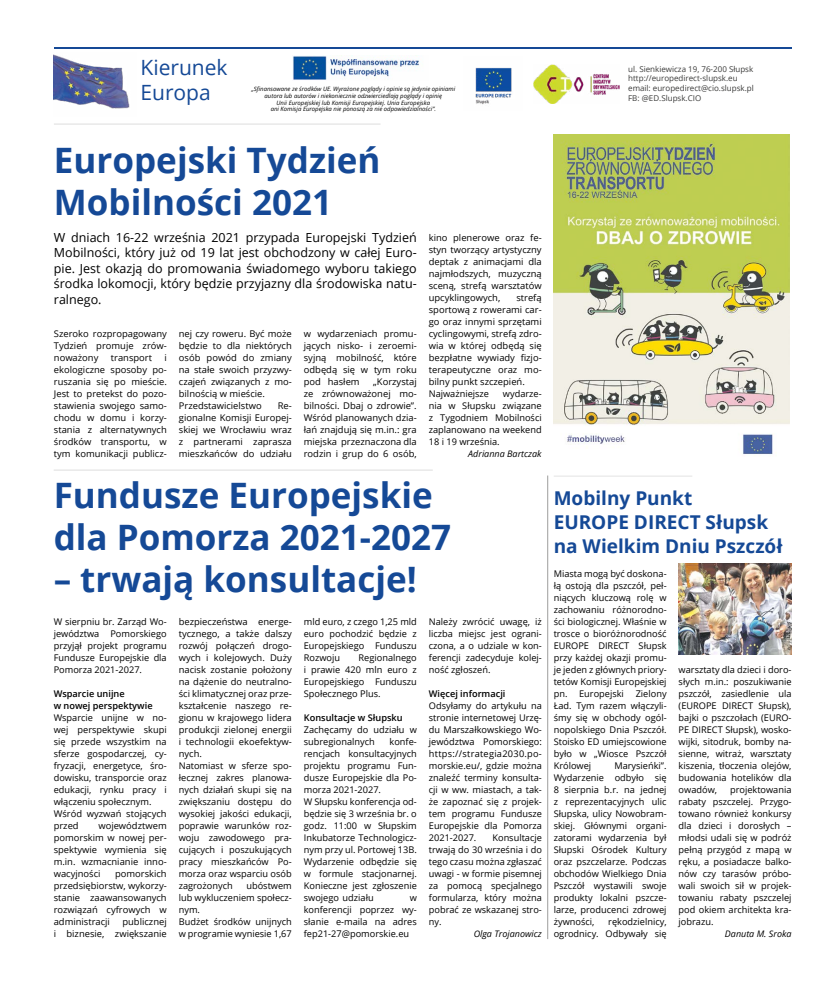
<style>
.page{position:relative;width:820px;height:993px;background:#fff}
.page>*{position:absolute;margin:0;border:0;box-sizing:border-box;transform-origin:0 0}
.t1{font:700 35px/42px "Open Sans";color:#154996}
.t2{font:21px/25.2px "Open Sans";color:#154996}
.t3{font:700 19px/24px "Open Sans";color:#154996}
.t4{font:12.5px/15.5px "Open Sans";color:#000;text-align:justify}
.t5{font:9.2px/12px "Open Sans";color:#000;text-align:justify}
.t6{font:600 9.2px/12px "Open Sans";color:#000}
.t7{font:italic 9px "Open Sans";color:#000}
.t8{font:8px/9.6px "Open Sans";color:#3c3c3b}
.t9{font:italic 6px/6.8px "Open Sans";color:#000;text-align:center}
</style>
<div class="page">
<hr style="left:54px;top:123px;width:326px;height:2px;background:#e3e3e3">
<hr style="left:54px;top:469px;width:378px;height:1px;background:#e3e3e3">
<img style="left:553px;top:135px;width:236px;height:320px">
<hr style="left:547px;top:475px;width:1px;height:463px;background:#9d9d9c">
<hr style="left:553px;top:475px;width:139px;height:1px;background:#e3e3e3">
<img style="left:678px;top:563px;width:113px;height:91px">
<hr style="left:54px;top:48px;width:737px;height:1px;background:#154996">
<img style="left:475px;top:67px;width:37px;height:38px">
<img style="left:533px;top:64px;width:86px;height:39px">
<img style="left:54px;top:54px;width:76px;height:55px">
<img style="left:292px;top:56px;width:127px;height:24px">
<h2 class="t2" style="left:140px;top:54px;width:89px">Kierunek<br>Europa</h2>
<p class="t8" style="left:628px;top:64px;width:127px">ul. Sienkiewicza 19, 76-200 Słupsk http://europedirect-slupsk.eu email: europedirect@cio.slupsk.pl<br>FB: @ED.Slupsk.CIO</p>
<p class="t9" style="left:251px;top:85px;width:205px">„Sfinansowane ze środków UE. Wyrażone poglądy i opinie są jedynie opiniami autora lub autorów i niekoniecznie odzwierciedlają poglądy i opinię<br>Unii Europejskiej lub Komisji Europejskiej. Unia Europejska<br>ani Komisja Europejska nie ponoszą za nie odpowiedzialności”.</p>
<h1 class="t1" style="left:54px;top:138px;width:328px">Europejski Tydzień<br>Mobilności 2021</h1>
<p class="t4" style="left:54px;top:229px;width:364px">W dniach 16-22 września 2021 przypada Europejski Tydzień Mobilności, który już od 19 lat jest obchodzony w całej Euro&shy;pie. Jest okazją do promowania świadomego wyboru takiego środka lokomocji, który będzie przyjazny dla środowiska natu&shy;ralnego.</p>
<p class="t5" style="left:54px;top:327px;width:114px">Szeroko rozpropagowany Tydzień promuje zrów&shy;noważony</p>
<p class="t5" style="left:428px;top:231px;width:114px">kino plenerowe oraz fe&shy;styn tworzący artystyczny deptak z animacjami dla najmłodszych, muzyczną sceną, strefą warsztatów upcyklingowych,</p>
<p class="t5" style="left:428px;top:291px;width:114px;text-align:left;text-indent:88px">strefą sportową z rowerami car&shy;go oraz innymi sprzętami cyclingowymi, strefą zdro&shy;wia w której odbędą się bezpłatne wywiady fizjo&shy;terapeutyczne oraz mo&shy;bilny punkt szczepień.<br>Najważniejsze</p>
<p class="t5" style="left:179px;top:327px;width:114px;text-align:left">nej czy roweru. Być może będzie to dla niektórych osób powód do zmiany na stałe swoich przyzwy&shy;czajeń związanych z mo&shy;bilnością w mieście.<br>Przedstawicielstwo</p>
<p class="t5" style="left:304px;top:327px;width:114px">w wydarzeniach promu&shy;jących nisko- i zeroemi&shy;syjną mobilność, które odbędą się w tym roku pod hasłem</p>
<p class="t5" style="left:54px;top:351px;width:114px;text-indent:110px">i ekologiczne sposoby po&shy;ruszania się po mieście.<br>Jest to pretekst do pozo&shy;stawienia swojego samo&shy;chodu w domu i korzy&shy;stania z alternatywnych środków transportu, w tym komunikacji publicz-</p>
<p class="t5" style="left:111px;top:351px;width:43px">transport</p>
<p class="t5" style="left:304px;top:375px;width:114px;text-indent:69px">„Korzystaj ze zrównoważonej mo&shy;bilności. Dbaj o zdrowie”.<br>Wśród planowanych dzia&shy;łań znajdują się m.in.: gra miejska przeznaczona dla rodzin i grup do 6 osób,</p>
<p class="t5" style="left:428px;top:387px;width:114px;text-indent:74px">wydarze&shy;nia w Słupsku związane z Tygodniem Mobilności zaplanowano na weekend 18 i 19 września.</p>
<p class="t7" style="left:468px;top:447px;width:75px">Adrianna Bartczak</p>
<h1 class="t1" style="left:54px;top:473px;width:399px">Fundusze Europejskie dla Pomorza 2021-2027</h1>
<h1 class="t1" style="left:54px;top:557px;width:364px">– trwają konsultacje!</h1>
<p class="t5" style="left:54px;top:615px;width:114px">W sierpniu br. Zarząd Wo&shy;jewództwa Pomorskiego przyjął projekt programu Fundusze Europejskie dla Pomorza 2021-2027.</p>
<p class="t6" style="left:54px;top:687px;width:100px">Wsparcie unijne<br>w nowej perspektywie</p>
<p class="t5" style="left:54px;top:711px;width:114px;text-align:left">Wsparcie unijne w no&shy;wej perspektywie skupi się przede wszystkim na sferze gospodarczej, cy&shy;fryzacji, energetyce, śro&shy;dowisku, transporcie oraz edukacji, rynku pracy i włączeniu społecznym.<br>Wśród wyzwań stojących przed</p>
<p class="t5" style="left:179px;top:399px;width:114px;text-indent:99px">Re&shy;gionalne Komisji Europej&shy;skiej we Wrocławiu wraz z partnerami zaprasza mieszkańców do udziału</p>
<p class="t5" style="left:179px;top:615px;width:114px;text-align:left">bezpieczeństwa energe&shy;tycznego, a także dalszy rozwój połączeń drogo&shy;wych i kolejowych. Duży nacisk zostanie położony na dążenie do neutralno&shy;ści klimatycznej oraz prze&shy;kształcenie naszego re&shy;gionu w krajowego lidera produkcji zielonej energii i technologii ekoefektyw&shy;nych.<br>Natomiast w sferze spo&shy;łecznej zakres planowa&shy;nych działań skupi się na zwiększaniu dostępu do wysokiej jakości edukacji, poprawie warunków roz&shy;woju zawodowego pra&shy;cujących i poszukujących pracy mieszkańców Po&shy;morza oraz wsparciu osób zagrożonych</p>
<p class="t5" style="left:428px;top:615px;width:114px">Należy zwrócić uwagę, iż liczba miejsc jest ograni&shy;czona, a o udziale w kon&shy;ferencji zadecyduje kolej&shy;ność zgłoszeń.</p>
<p class="t6" style="left:428px;top:687px;width:78px">Więcej informacji</p>
<p class="t5" style="left:428px;top:699px;width:114px">Odsyłamy do artykułu na stronie internetowej Urzę&shy;du Marszałkowskiego Wo&shy;jewództwa Pomorskiego: https://strategia2030.po&shy;morskie.eu/, gdzie można znaleźć terminy konsulta&shy;cji w ww. miastach, a tak&shy;że zapoznać się z projek&shy;tem programu Fundusze Europejskie dla Pomorza 2021-2027.</p>
<p class="t5" style="left:304px;top:615px;width:114px">mld euro, z czego 1,25 mld euro pochodzić będzie z Europejskiego Funduszu Rozwoju</p>
<p class="t5" style="left:304px;top:651px;width:114px;text-indent:55px">Regionalnego i prawie 420 mln euro z Europejskiego Funduszu Społecznego Plus.</p>
<p class="t6" style="left:304px;top:711px;width:100px">Konsultacje w Słupsku</p>
<p class="t5" style="left:304px;top:723px;width:114px">Zachęcamy do udziału w subregionalnych</p>
<p class="t5" style="left:304px;top:735px;width:114px;text-align:left;text-indent:86px">konfe&shy;rencjach konsultacyjnych projektu programu Fun&shy;dusze Europejskie dla Po&shy;morza 2021-2027.<br>W Słupsku konferencja od&shy;będzie się 3 września br. o godz. 11:00 w Słupskim<br>Inkubatorze Technologicz&shy;nym przy ul. Portowej 13B.<br>Wydarzenie odbędzie się w formule stacjonarnej.<br>Konieczne jest zgłoszenie swojego udziału</p>
<p class="t5" style="left:54px;top:819px;width:114px;text-indent:45px">województwem pomorskim w nowej per&shy;spektywie wymienia się m.in. wzmacnianie inno&shy;wacyjności</p>
<p class="t5" style="left:428px;top:831px;width:114px;text-indent:64px">Konsultacje trwają do 30 września i do tego czasu można zgłaszać uwagi - w formie pisemnej za pomocą specjalnego formularza, który można pobrać ze wskazanej stro&shy;ny.</p>
<p class="t7" style="left:473px;top:927px;width:70px">Olga Trojanowicz</p>
<p class="t5" style="left:54px;top:867px;width:114px;text-indent:61px">pomorskich przedsiębiorstw, wykorzy&shy;stanie zaawansowanych rozwiązań cyfrowych w administracji</p>
<p class="t5" style="left:179px;top:879px;width:114px;text-align:left;text-indent:68px">ubóstwem lub wykluczeniem społecz&shy;nym.<br>Budżet środków unijnych w programie wyniesie 1,67</p>
<p class="t5" style="left:304px;top:891px;width:114px;text-indent:106px">w konferencji poprzez wy&shy;słanie e-maila na adres fep21-27@pomorskie.eu</p>
<p class="t5" style="left:54px;top:915px;width:114px;text-align:right">publicznej<br>i biznesie, zwiększanie</p>
<h3 class="t3" style="left:553px;top:485px;width:230px">Mobilny Punkt<br>EUROPE DIRECT Słupsk na Wielkim Dniu Pszczół</h3>
<p class="t5" style="left:553px;top:567px;width:114px">Miasta mogą być doskona&shy;łą ostoją dla pszczół, peł&shy;niących kluczową rolę w zachowaniu różnorodno&shy;ści biologicznej. Właśnie w trosce o bioróżnorodność EUROPE DIRECT Słupsk przy każdej okazji promu&shy;je jeden z głównych priory&shy;tetów Komisji Europejskiej pn. Europejski</p>
<p class="t5" style="left:678px;top:663px;width:114px">warsztaty dla dzieci i doro&shy;słych m.in.: poszukiwanie pszczół, zasiedlenie ula (EUROPE DIRECT Słupsk), bajki o pszczołach (EURO-PE DIRECT Słupsk), wosko&shy;wijki, sitodruk, bomby na&shy;sienne, witraż, warsztaty kiszenia, tłoczenia olejów, budowania hotelików dla owadów,</p>
<p class="t5" style="left:553px;top:687px;width:114px;text-indent:82px">Zielony Ład. Tym razem włączyli&shy;śmy się w obchody ogól&shy;nopolskiego Dnia Pszczół.<br>Stoisko ED umiejscowione było w „Wiosce Pszczół Królowej</p>
<p class="t5" style="left:553px;top:759px;width:114px;text-indent:61px">Marysieńki”.<br>Wydarzenie odbyło się 8 sierpnia b.r. na jednej z reprezentacyjnych ulic Słupska, ulicy Nowobram&shy;skiej. Głównymi organi&shy;zatorami wydarzenia był Słupski Ośrodek Kultury oraz pszczelarze. Podczas obchodów Wielkiego Dnia Pszczół wystawili swoje produkty lokalni pszcze&shy;larze, producenci zdrowej żywności,</p>
<p class="t5" style="left:678px;top:783px;width:114px;text-indent:51px">projektowania rabaty pszczelej. Przygo&shy;towano również konkursy dla dzieci i dorosłych – młodsi udali się w podróż pełną przygód z mapą w ręku, a posiadacze balko&shy;nów czy tarasów próbo&shy;wali swoich sił w projek&shy;towaniu rabaty pszczelej pod okiem architekta kra&shy;jobrazu.</p>
<p class="t7" style="left:724px;top:927px;width:68px">Danuta M. Sroka</p>
<p class="t5" style="left:553px;top:915px;width:114px;text-align:right">rękodzielnicy,<br>ogrodnicy. Odbywały się</p>
</div>
